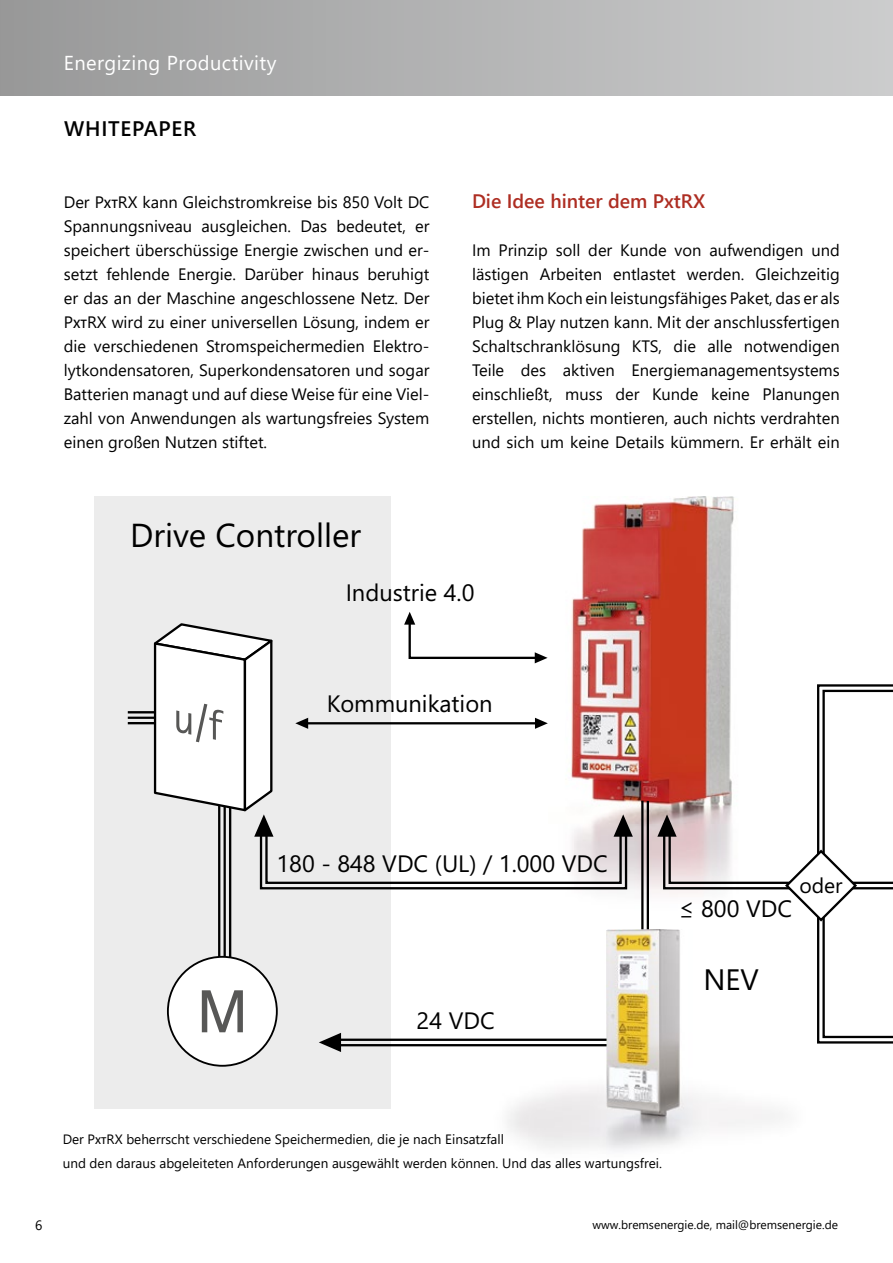
<style>
.page{position:relative;width:893px;height:1263px;background:#fff}
.page>*{position:absolute;margin:0;border:0;box-sizing:border-box;transform-origin:0 0}
.t1{font:33.15px "Segoe UI";color:#000}
.t2{font:29.55px "Segoe UI";color:#000}
.t3{font:23.7px "Segoe UI";color:#000}
.t4{font:21.15px "Segoe UI";color:#000}
.t5{font:600 21px "Segoe UI";letter-spacing:.035em;color:#000}
.t6{font:20.1px "Segoe UI";letter-spacing:.02em;color:#fff}
.t7{font:600 19.5px "Segoe UI";color:#ae2e23}
.t8{font:16.5px/24px "Segoe UI";color:#000;text-align:justify}
.t9{font:13.5px/24px "Segoe UI";color:#000}
.t10{font:12px "Segoe UI";color:#000}
.s1{font-weight:600;font-size:11.85px}
.s2{font-weight:600;font-size:9.6px}
</style>
<div class="page">
<img style="left:572px;top:496px;width:162px;height:433px">
<img style="left:486px;top:929px;width:297px;height:221px">
<div style="left:95px;top:496px;width:296px;height:612px;background:#ececec"></div>
<hr style="left:128px;top:722px;width:59px;height:2px;background:#000">
<hr style="left:128px;top:717px;width:67px;height:2px;background:#000">
<hr style="left:128px;top:711px;width:63px;height:2px;background:#000">
<hr style="left:218px;top:788px;width:3px;height:180px;background:#000">
<hr style="left:223px;top:791px;width:3px;height:177px;background:#000">
<hr style="left:229px;top:793px;width:2px;height:168px;background:#000">
<div style="left:168px;top:957px;width:109px;height:109px;background:#fff;border-radius:50%"></div>
<div style="left:167px;top:956px;width:111px;height:111px;border:2px solid #000;border-radius:50%"></div>
<svg style="left:202px;top:990px;width:41px;height:42px"></svg>
<hr style="left:641px;top:801px;width:2px;height:128px;background:#000">
<hr style="left:647px;top:801px;width:2px;height:128px;background:#000">
<hr style="left:330px;top:1044px;width:276px;height:2px;background:#000">
<hr style="left:330px;top:1038px;width:276px;height:3px;background:#000">
<svg style="left:319px;top:1033px;width:22px;height:19px"></svg>
<svg style="left:657px;top:683px;width:236px;height:362px"></svg>
<div style="left:0;top:0;width:893px;height:96px;background:linear-gradient(to right,#989999,#cccdce)"></div>
<svg style="left:152px;top:612px;width:481px;height:278px"></svg>
<p class="t6" style="left:64px;top:44px;width:214px">Energizing Productivity</p>
<p class="t5" style="left:64px;top:109px;width:134px">WHITEPAPER</p>
<p class="t8" style="left:64px;top:188px;width:367px">Der P<span class="s1">XT</span>RX kann Gleichstromkreise bis 850 Volt DC Spannungsniveau ausgleichen. Das bedeutet, er speichert überschüssige Energie zwischen und er&shy;setzt fehlende Energie. Darüber hinaus beruhigt er das an der Maschine angeschlossene Netz. Der P<span class="s1">XT</span>RX wird zu einer universellen Lösung, indem er die verschiedenen Stromspeichermedien Elektro&shy;lytkondensatoren, Superkondensatoren und sogar Batterien managt und auf diese Weise für eine Viel&shy;zahl von Anwendungen als wartungsfreies System einen großen Nutzen stiftet.</p>
<p class="t7" style="left:472px;top:182px;width:235px">Die Idee hinter dem PxtRX</p>
<p class="t8" style="left:472px;top:236px;width:369px">Im Prinzip soll der Kunde von aufwendigen und lästigen Arbeiten entlastet werden. Gleichzeitig bietet ihm Koch ein leistungsfähiges Paket, das er als Plug &amp; Play nutzen kann. Mit der anschlussfertigen Schaltschranklösung KTS, die alle notwendigen Teile des aktiven Energiemanagementsystems einschließt, muss der Kunde keine Planungen erstellen, nichts montieren, auch nichts verdrahten und sich um keine Details kümmern. Er erhält ein</p>
<h1 class="t1" style="left:130px;top:504px;width:232px">Drive Controller</h1>
<h3 class="t3" style="left:346px;top:570px;width:130px">Industrie 4.0</h3>
<h3 class="t3" style="left:327px;top:682px;width:167px">Kommunikation</h3>
<h3 class="t3" style="left:276px;top:841px;width:333px">180 - 848 VDC (UL) / 1.000 VDC</h3>
<h3 class="t3" style="left:417px;top:998px;width:80px">24 VDC</h3>
<h3 class="t3" style="left:678px;top:886px;width:115px">&lt;_ 800 VDC</h3>
<p class="t4" style="left:799px;top:865px;width:45px">oder</p>
<h2 class="t2" style="left:703px;top:951px;width:57px">NEV</h2>
<p class="t9" style="left:63px;top:1126px;width:601px">Der P<span class="s2">XT</span>RX beherrscht verschiedene Speichermedien, die je nach Einsatzfall<br>und den daraus abgeleiteten Anforderungen ausgewählt werden können. Und das alles wartungsfrei.</p>
<p class="t9" style="left:35px;top:1212px;width:9px">6</p>
<p class="t10" style="left:592px;top:1213px;width:247px">www.bremsenergie.de, mail@bremsenergie.de</p>
</div>
